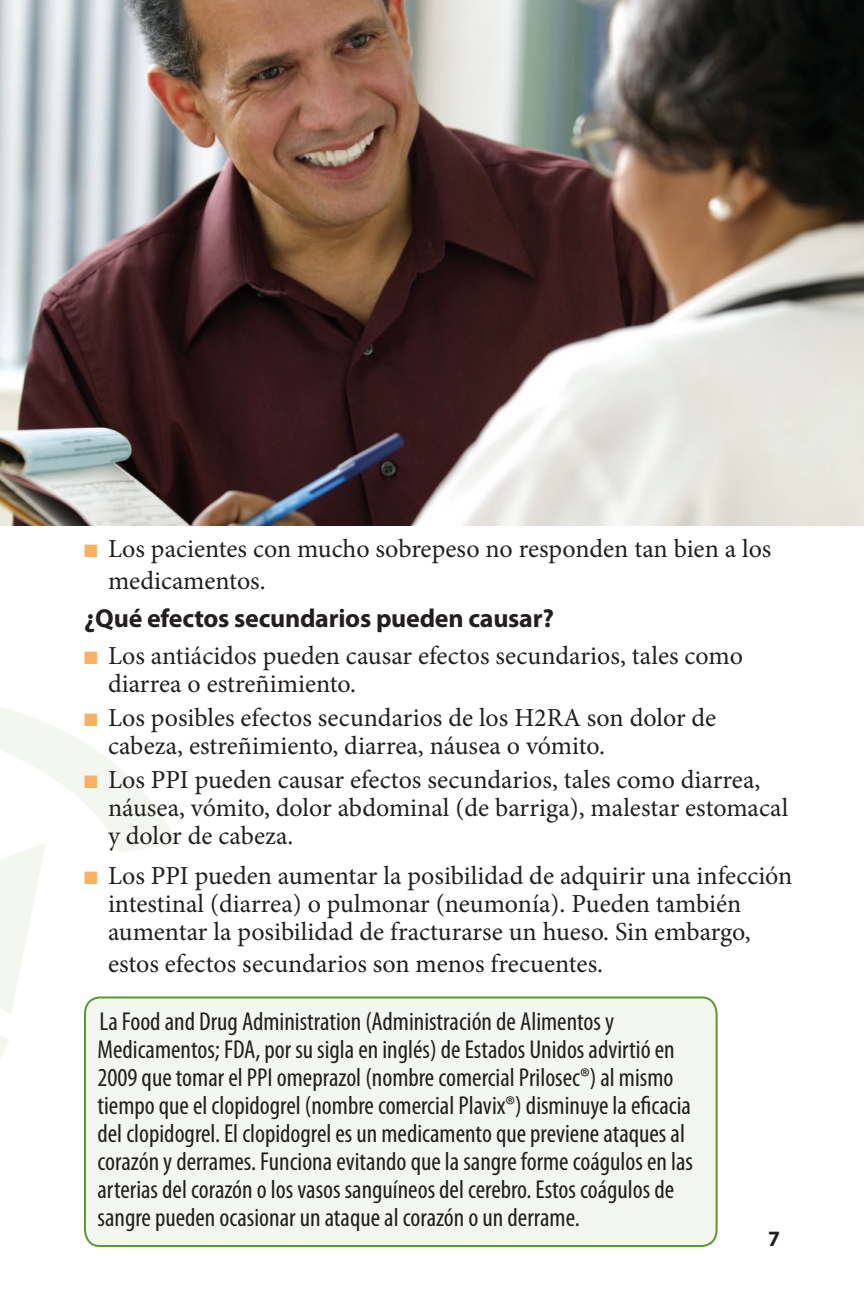
<style>
.page{position:relative;width:864px;height:1296px;background:#fff}
.page>*{position:absolute;margin:0;border:0;box-sizing:border-box;transform-origin:0 0}
.t1{font:26px/28px "Minion Pro";color:#231f20}
.body_text_large{font:condensed 26px/28px "Myriad Pro";color:#231f20}
.sub_head_sans_serif{font:700 26px "Myriad Pro";letter-spacing:-.01em;color:#231f20}
.t2{font:700 22px "Myriad Pro";color:#231f20}
.s1{color:#fab061}
</style>
<div class="page">
<div style="left:178px;top:996px;width:540px;height:251px;background:#f3f7f0"></div>
<svg style="left:0;top:707px;width:178px;height:540px"></svg>
<img style="left:0;top:0;width:864px;height:526px">
<p class="t1" style="left:108px;top:533px;width:665px;line-height:32px;text-indent:-24px"><span class="s1">■</span> Los pacientes con mucho sobrepeso no responden tan bien a los medicamentos.</p>
<p class="sub_head_sans_serif" style="left:84px;top:601px;width:471px">¿Qué efectos secundarios pueden causar?</p>
<p class="t1" style="left:108px;top:642px;width:636px;text-indent:-24px"><span class="s1">■</span> Los antiácidos pueden causar efectos secundarios, tales como diarrea o estreñimiento.</p>
<p class="t1" style="left:108px;top:704px;width:610px;text-indent:-24px"><span class="s1">■</span> Los posibles efectos secundarios de los H2RA son dolor de cabeza, estreñimiento, diarrea, náusea o vómito.</p>
<p class="t1" style="left:108px;top:766px;width:682px;text-indent:-24px"><span class="s1">■</span> Los PPI pueden causar efectos secundarios, tales como diarrea, náusea, vómito, dolor abdominal (de barriga), malestar estomacal y dolor de cabeza.</p>
<p class="t1" style="left:108px;top:862px;width:686px;text-indent:-24px"><span class="s1">■</span> Los PPI pueden aumentar la posibilidad de adquirir una infección intestinal (diarrea) o pulmonar (neumonía). Pueden también aumentar la posibilidad de fracturarse un hueso. Sin embargo,</p>
<p class="t1" style="left:108px;top:950px;width:497px">estos efectos secundarios son menos frecuentes.</p>
<p class="body_text_large" style="left:98px;top:1007px;width:597px">La Food and Drug Administration (Administración de Alimentos y Medicamentos; FDA, por su sigla en inglés) de Estados Unidos advirtió en 2009 que tomar el PPI omeprazol (nombre comercial Prilosec®) al mismo tiempo que el clopidogrel (nombre comercial Plavix®) disminuye la eficacia del clopidogrel. El clopidogrel es un medicamento que previene ataques al corazón y derrames. Funciona evitando que la sangre forme coágulos en las arterias del corazón o los vasos sanguíneos del cerebro. Estos coágulos de sangre pueden ocasionar un ataque al corazón o un derrame.</p>
<p class="t2" style="left:768px;top:1224px;width:13px">7</p>
</div>
